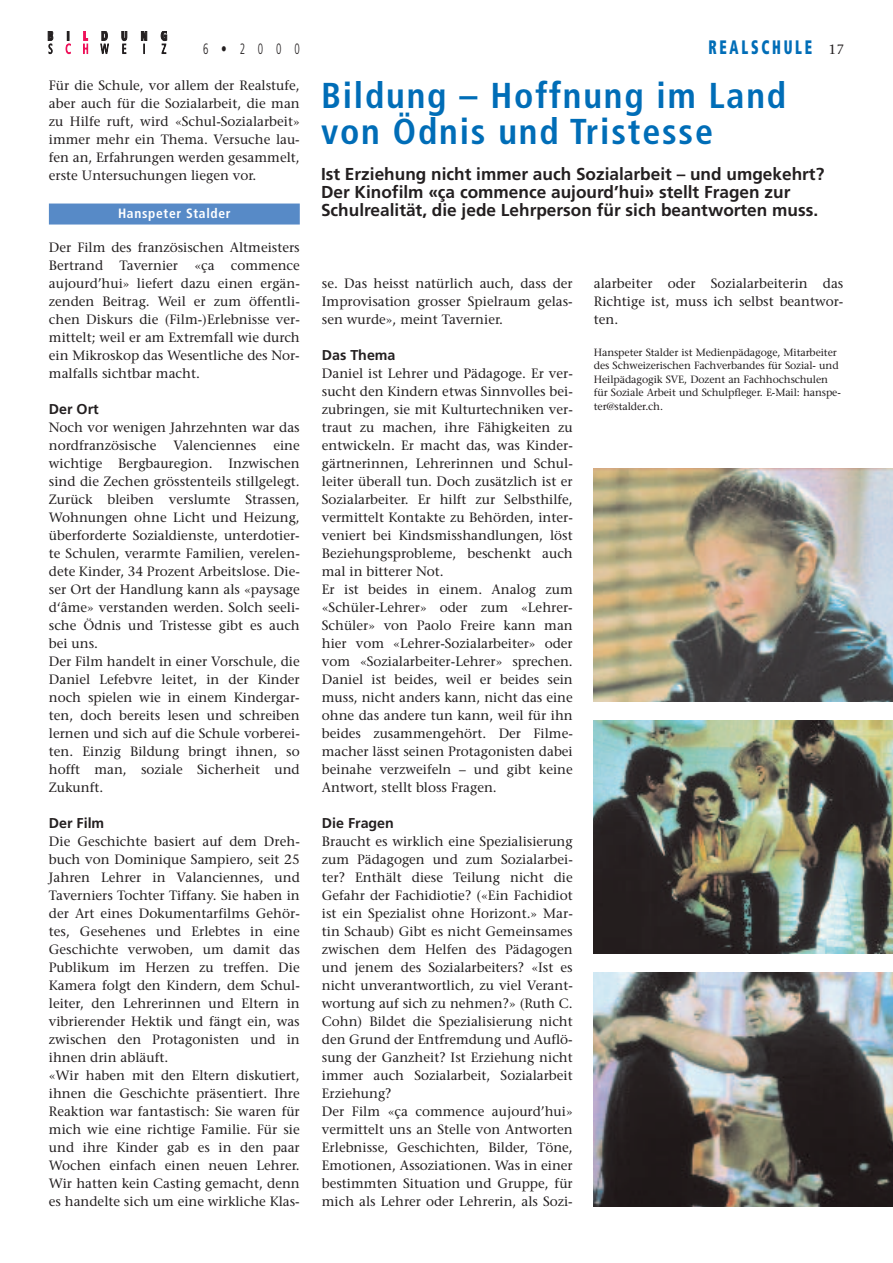
<style>
.page{position:relative;width:893px;height:1263px;background:#fff}
.page>*{position:absolute;margin:0;border:0;box-sizing:border-box;transform-origin:0 0}
.t1{font:700 condensed 36px/36px "Frutiger";letter-spacing:.05em;color:#006db7}
.t2{font:900 condensed 19.5px "Frutiger";letter-spacing:.2em;color:#006db7;scale:.7 1}
.t3{font:700 17.25px/18px "Frutiger";color:#231f20}
.t4{font:300 condensed 15px "Frutiger";color:#231f20;scale:.75 1}
.t5{font:700 14.25px "Frutiger";color:#231f20}
.t6{font:13.5px/18px "Stone Serif";color:#231f20}
.t7{font:700 condensed 13.5px "Frutiger";letter-spacing:.05em;color:#fff}
.t8{font:10.5px/13.5px "Stone Serif";letter-spacing:-.01em;color:#231f20}
.s1{font-family:"Stone Serif";font-weight:400;font-stretch:normal;font-size:13.5px;color:#231f20}
</style>
<div class="page">
<svg style="left:84px;top:31px;width:4px;height:23px"></svg>
<svg style="left:48px;top:31px;width:5px;height:23px"></svg>
<svg style="left:66px;top:31px;width:4px;height:23px"></svg>
<svg style="left:101px;top:31px;width:8px;height:23px"></svg>
<svg style="left:122px;top:31px;width:5px;height:23px"></svg>
<svg style="left:141px;top:31px;width:6px;height:23px"></svg>
<svg style="left:161px;top:31px;width:6px;height:23px"></svg>
<div style="left:49px;top:204px;width:251px;height:21px;background:#578ac7"></div>
<img style="left:593px;top:468px;width:300px;height:234px">
<img style="left:594px;top:720px;width:299px;height:234px">
<img style="left:593px;top:972px;width:300px;height:234px">
<p class="t4" style="left:203px;top:43px;width:130px">6 • 2 0 0 0</p>
<h2 class="t2" style="left:708px;top:39px;width:195px">REALSCHULE <span class="s1">17</span></h2>
<p class="t6" style="left:49px;top:78px;width:252px;text-align:justify">Für die Schule, vor allem der Realstufe, aber auch für die Sozialarbeit, die man zu Hilfe ruft, wird «Schul-Sozialarbeit» immer mehr ein Thema. Versuche lau&shy;fen an, Erfahrungen werden gesammelt, erste Untersuchungen liegen vor.</p>
<p class="t7" style="left:118px;top:207px;width:114px">Hanspeter Stalder</p>
<p class="t6" style="left:49px;top:240px;width:252px;text-align:justify">Der Film des französischen Altmeisters Bertrand Tavernier «ça commence aujourd’hui» liefert dazu einen ergän&shy;zenden Beitrag. Weil er zum öffentli&shy;chen Diskurs die (Film-)Erlebnisse ver&shy;mittelt; weil er am Extremfall wie durch ein Mikroskop das Wesentliche des Nor&shy;malfalls sichtbar macht.</p>
<p class="t5" style="left:49px;top:403px;width:51px">Der Ort</p>
<p class="t6" style="left:49px;top:420px;width:252px">Noch vor wenigen Jahrzehnten war das nordfranzösische</p>
<p class="t6" style="left:173px;top:438px;width:84px">Valenciennes</p>
<p class="t6" style="left:49px;top:438px;width:252px;text-indent:224px">eine wichtige Bergbauregion. Inzwischen sind die Zechen grösstenteils stillgelegt.<br>Zurück bleiben verslumte Strassen, Wohnungen ohne Licht und Heizung, überforderte Sozialdienste, unterdotier&shy;te Schulen, verarmte Familien, verelen&shy;dete Kinder, 34 Prozent Arbeitslose. Die&shy;ser Ort der Handlung kann als «paysage d‘âme» verstanden werden. Solch seeli&shy;sche Ödnis und Tristesse gibt es auch bei uns.<br>Der Film handelt in einer Vorschule, die Daniel Lefebvre leitet, in der Kinder noch spielen wie in einem Kindergar&shy;ten, doch bereits lesen und schreiben lernen und sich auf die Schule vorberei&shy;ten. Einzig Bildung bringt ihnen, so hofft man, soziale Sicherheit und Zukunft.</p>
<p class="t5" style="left:49px;top:817px;width:57px">Der Film</p>
<p class="t6" style="left:49px;top:834px;width:252px">Die Geschichte basiert auf dem Dreh&shy;buch von Dominique Sampiero, seit 25<br>Jahren Lehrer in Valanciennes, und Taverniers Tochter Tiffany. Sie haben in der Art eines Dokumentarfilms Gehör&shy;tes, Gesehenes und Erlebtes in eine Geschichte verwoben, um damit das Publikum im Herzen zu treffen. Die Kamera folgt den Kindern, dem Schul&shy;leiter, den Lehrerinnen und Eltern in vibrierender Hektik und fängt ein, was zwischen den Protagonisten und in ihnen drin abläuft.<br>«Wir haben mit den Eltern diskutiert, ihnen die Geschichte präsentiert. Ihre Reaktion war fantastisch: Sie waren für mich wie eine richtige Familie. Für sie und ihre Kinder gab es in den paar Wochen einfach einen neuen Lehrer.<br>Wir hatten kein Casting gemacht, denn es handelte sich um eine wirkliche Klas-</p>
<h1 class="t1" style="left:321px;top:80px;width:467px">Bildung – Hoffnung im Land von Ödnis und Tristesse</h1>
<p class="t3" style="left:321px;top:166px;width:505px">Ist Erziehung nicht immer auch Sozialarbeit – und umgekehrt?<br>Der Kinofilm «ça commence aujourd’hui» stellt Fragen zur<br>Schulrealität, die jede Lehrperson für sich beantworten muss.</p>
<p class="t6" style="left:322px;top:276px;width:252px;text-align:justify">se. Das heisst natürlich auch, dass der Improvisation grosser Spielraum gelas&shy;sen wurde», meint Tavernier.</p>
<p class="t5" style="left:322px;top:349px;width:75px">Das Thema</p>
<p class="t6" style="left:322px;top:366px;width:252px">Daniel ist Lehrer und Pädagoge. Er ver&shy;sucht den Kindern etwas Sinnvolles bei&shy;zubringen, sie mit Kulturtechniken ver&shy;traut zu machen, ihre Fähigkeiten zu entwickeln. Er macht das, was Kinder&shy;gärtnerinnen, Lehrerinnen und Schul&shy;leiter überall tun. Doch zusätzlich ist er Sozialarbeiter. Er hilft zur Selbsthilfe, vermittelt Kontakte zu Behörden, inter&shy;veniert bei Kindsmisshandlungen, löst Beziehungsprobleme, beschenkt auch mal in bitterer Not.<br>Er ist beides in einem. Analog zum «Schüler-Lehrer» oder zum «Lehrer-Schüler» von Paolo Freire kann man hier vom «Lehrer-Sozialarbeiter» oder vom «Sozialarbeiter-Lehrer» sprechen.<br>Daniel ist beides, weil er beides sein muss, nicht anders kann, nicht das eine ohne das andere tun kann, weil für ihn beides zusammengehört. Der Filme&shy;macher lässt seinen Protagonisten dabei beinahe verzweifeln – und gibt keine Antwort, stellt bloss Fragen.</p>
<p class="t5" style="left:322px;top:817px;width:74px">Die Fragen</p>
<p class="t6" style="left:322px;top:834px;width:252px">Braucht es wirklich eine Spezialisierung zum Pädagogen und zum Sozialarbei&shy;ter? Enthält diese Teilung nicht die Gefahr der Fachidiotie? («Ein Fachidiot ist ein Spezialist ohne Horizont.» Mar&shy;tin Schaub) Gibt es nicht Gemeinsames zwischen dem Helfen des Pädagogen und jenem des Sozialarbeiters? «Ist es nicht unverantwortlich, zu viel Verant&shy;wortung auf sich zu nehmen?» (Ruth C.<br>Cohn) Bildet die Spezialisierung nicht den Grund der Entfremdung und Auflö&shy;sung der Ganzheit? Ist Erziehung nicht immer auch Sozialarbeit, Sozialarbeit Erziehung?<br>Der Film «ça commence aujourd’hui» vermittelt uns an Stelle von Antworten Erlebnisse, Geschichten, Bilder, Töne, Emotionen, Assoziationen. Was in einer bestimmten Situation und Gruppe, für mich als Lehrer oder Lehrerin, als Sozi-</p>
<p class="t6" style="left:594px;top:276px;width:251px;text-align:justify">alarbeiter oder Sozialarbeiterin das Richtige ist, muss ich selbst beantwor&shy;ten.</p>
<p class="t8" style="left:594px;top:346px;width:249px">Hanspeter Stalder ist Medienpädagoge, Mitarbeiter des Schweizerischen Fachverbandes für Sozial- und Heilpädagogik SVE, Dozent an Fachhochschulen für Soziale Arbeit und Schulpfleger. E-Mail: hanspe&shy;ter@stalder.ch.</p>
</div>
